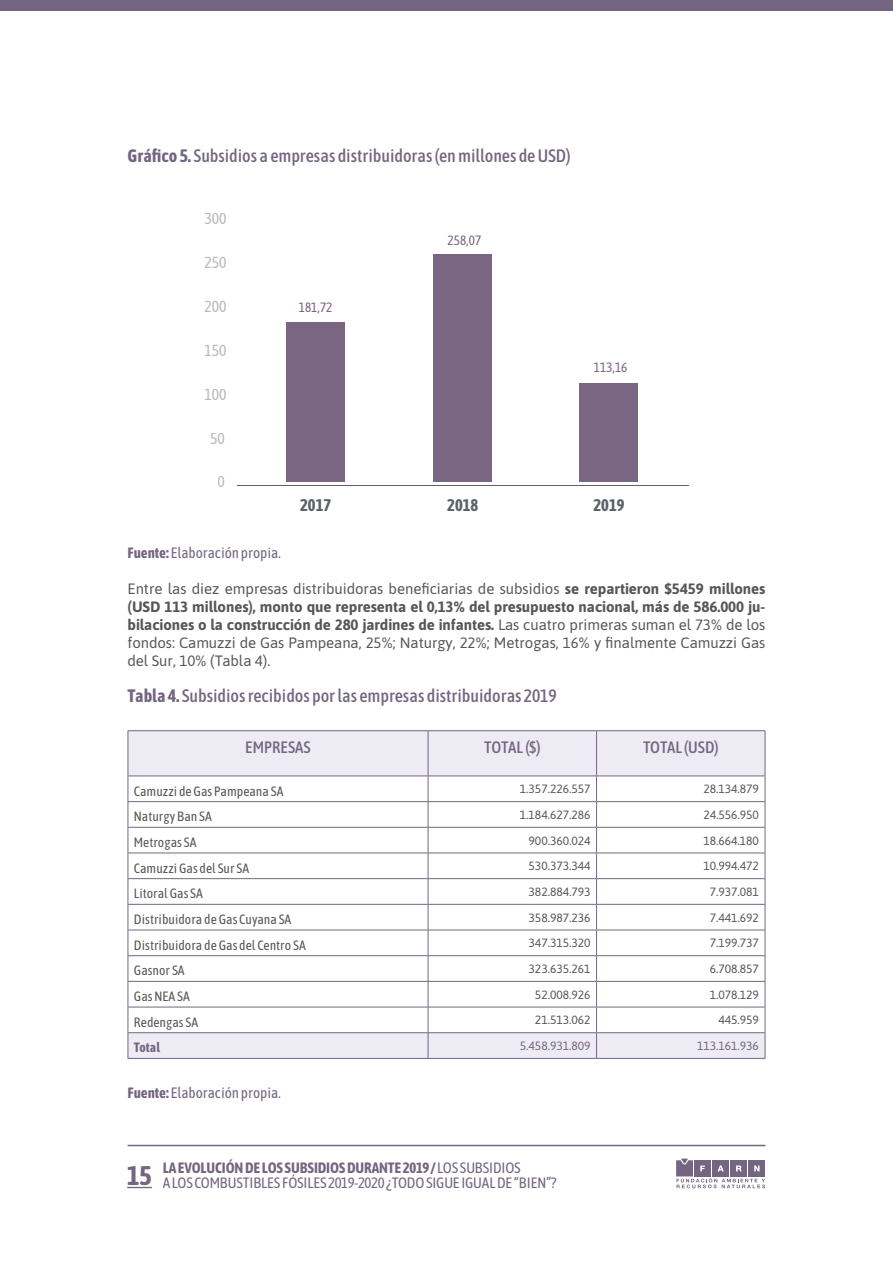
<style>
.page{position:relative;width:893px;height:1263px;background:#fff}
.page>*{position:absolute;margin:0;border:0;box-sizing:border-box;transform-origin:0 0}
.t1{font:700 condensed 27px "Asap";color:#746681}
.t2{font:500 condensed 18px "Asap";letter-spacing:-.005em;color:#746681}
.t3{font:700 condensed 16.95px "Asap";color:#5d616a}
.t4{font:500 condensed 16.5px "Asap";color:#746681}
.t5{font:condensed 16.05px "Asap";color:#bbbaba}
.t6{font:15px/18px "Asap";letter-spacing:-.005em;color:#575756;text-align:justify}
.t7{font:condensed 15px/15px "Asap";letter-spacing:-.01em;color:#746681}
.t8{font:condensed 13.5px "Asap";color:#585856}
.t9{font:condensed 13.5px "Asap";color:#7a6682}
.t10{font:700 condensed 13.5px "Asap";color:#746681}
.t11{font:12px "Asap";letter-spacing:-.005em;color:#575756}
.t12{font:12px "Asap";letter-spacing:-.005em;color:#746681}
.s1{font-weight:700}
</style>
<div class="page">
<svg style="left:676px;top:1158px;width:89px;height:30px"></svg>
<hr style="left:128px;top:1145px;width:637px;height:1px;background:#746681">
<svg style="left:127px;top:1187px;width:25px;height:1px"></svg>
<div style="left:0;top:0;width:893px;height:11px;background:#746681"></div>
<hr style="left:237px;top:485px;width:452px;height:1px;background:#5d616a">
<div style="left:286px;top:322px;width:59px;height:160px;background:#7a6682"></div>
<div style="left:433px;top:255px;width:59px;height:227px;background:#7a6682"></div>
<div style="left:580px;top:383px;width:58px;height:99px;background:#7a6682"></div>
<hr style="left:128px;top:730px;width:300px;height:1px;background:#746681">
<hr style="left:428px;top:730px;width:169px;height:1px;background:#746681">
<hr style="left:597px;top:730px;width:168px;height:1px;background:#746681">
<svg style="left:128px;top:731px;width:638px;height:327px"></svg>
<hr style="left:128px;top:1058px;width:300px;height:1px;background:#746681">
<hr style="left:428px;top:1058px;width:169px;height:1px;background:#746681">
<hr style="left:597px;top:1058px;width:168px;height:1px;background:#746681">
<p class="t2" style="left:128px;top:144px;width:445px"><span class="s1">Gráfico 5.</span> Subsidios a empresas distribuidoras (en millones de USD)</p>
<p class="t5" style="left:204px;top:208px;width:24px">300</p>
<p class="t5" style="left:204px;top:252px;width:24px">250</p>
<p class="t5" style="left:204px;top:296px;width:24px">200</p>
<p class="t5" style="left:204px;top:340px;width:24px">150</p>
<p class="t5" style="left:204px;top:384px;width:24px">100</p>
<p class="t5" style="left:210px;top:428px;width:16px">50</p>
<p class="t5" style="left:217px;top:471px;width:9px">0</p>
<p class="t9" style="left:299px;top:299px;width:35px">181,72</p>
<p class="t9" style="left:448px;top:231px;width:35px">258,07</p>
<p class="t9" style="left:594px;top:358px;width:35px">113,16</p>
<p class="t3" style="left:300px;top:494px;width:32px">2017</p>
<p class="t3" style="left:447px;top:494px;width:32px">2018</p>
<p class="t3" style="left:593px;top:494px;width:32px">2019</p>
<p class="t7" style="left:128px;top:545px;width:155px"><span class="s1">Fuente:</span> Elaboración propia.</p>
<p class="t6" style="left:128px;top:579px;width:639px">Entre las diez empresas distribuidoras beneficiarias de subsidios <span class="s1">se repartieron $5459 millones (USD 113 millones), monto que representa el 0,13% del presupuesto nacional, más de 586.000 ju&shy;bilaciones o la construcción de 280 jardines de infantes.</span> Las cuatro primeras suman el 73% de los fondos: Camuzzi de Gas Pampeana, 25%; Naturgy, 22%; Metrogas, 16% y finalmente Camuzzi Gas del Sur, 10% (Tabla 4).</p>
<p class="t2" style="left:128px;top:684px;width:431px"><span class="s1">Tabla 4.</span> Subsidios recibidos por las empresas distribuidoras 2019</p>
<p class="t4" style="left:245px;top:737px;width:67px">EMPRESAS</p>
<p class="t4" style="left:484px;top:737px;width:58px">TOTAL ($)</p>
<p class="t4" style="left:643px;top:737px;width:77px">TOTAL (USD)</p>
<p class="t8" style="left:134px;top:782px;width:151px">Camuzzi de Gas Pampeana SA</p>
<p class="t11" style="left:520px;top:781px;width:72px">1.357.226.557</p>
<p class="t11" style="left:703px;top:781px;width:57px">28.134.879</p>
<p class="t8" style="left:134px;top:808px;width:79px">Naturgy Ban SA</p>
<p class="t11" style="left:520px;top:806px;width:72px">1.184.627.286</p>
<p class="t11" style="left:703px;top:806px;width:57px">24.556.950</p>
<p class="t8" style="left:134px;top:833px;width:64px">Metrogas SA</p>
<p class="t11" style="left:529px;top:832px;width:63px">900.360.024</p>
<p class="t11" style="left:703px;top:832px;width:57px">18.664.180</p>
<p class="t8" style="left:134px;top:859px;width:117px">Camuzzi Gas del Sur SA</p>
<p class="t11" style="left:529px;top:858px;width:63px">530.373.344</p>
<p class="t11" style="left:703px;top:858px;width:57px">10.994.472</p>
<p class="t8" style="left:134px;top:885px;width:71px">Litoral Gas SA</p>
<p class="t11" style="left:529px;top:883px;width:63px">382.884.793</p>
<p class="t11" style="left:710px;top:883px;width:51px">7.937.081</p>
<p class="t8" style="left:134px;top:910px;width:159px">Distribuidora de Gas Cuyana SA</p>
<p class="t11" style="left:529px;top:909px;width:63px">358.987.236</p>
<p class="t11" style="left:710px;top:909px;width:51px">7.441.692</p>
<p class="t8" style="left:134px;top:936px;width:173px">Distribuidora de Gas del Centro SA</p>
<p class="t11" style="left:529px;top:935px;width:63px">347.315.320</p>
<p class="t11" style="left:710px;top:935px;width:51px">7.199.737</p>
<p class="t8" style="left:134px;top:962px;width:52px">Gasnor SA</p>
<p class="t11" style="left:529px;top:960px;width:63px">323.635.261</p>
<p class="t11" style="left:710px;top:960px;width:51px">6.708.857</p>
<p class="t8" style="left:134px;top:987px;width:58px">Gas NEA SA</p>
<p class="t11" style="left:535px;top:986px;width:57px">52.008.926</p>
<p class="t11" style="left:710px;top:986px;width:51px">1.078.129</p>
<p class="t8" style="left:134px;top:1013px;width:66px">Redengas SA</p>
<p class="t11" style="left:535px;top:1012px;width:57px">21.513.062</p>
<p class="t11" style="left:718px;top:1012px;width:42px">445.959</p>
<p class="t10" style="left:134px;top:1039px;width:28px">Total</p>
<p class="t12" style="left:520px;top:1037px;width:72px">5.458.931.809</p>
<p class="t12" style="left:697px;top:1037px;width:63px">113.161.936</p>
<p class="t7" style="left:128px;top:1085px;width:155px"><span class="s1">Fuente:</span> Elaboración propia.</p>
<h1 class="t1" style="left:127px;top:1157px;width:26px">15</h1>
<p class="t7" style="left:163px;top:1159px;width:396px"><span class="s1">LA EVOLUCIÓN DE LOS SUBSIDIOS DURANTE 2019 /</span> LOS SUBSIDIOS<br>A LOS COMBUSTIBLES FÓSILES 2019-2020 ¿TODO SIGUE IGUAL DE “BIEN”?</p>
</div>
